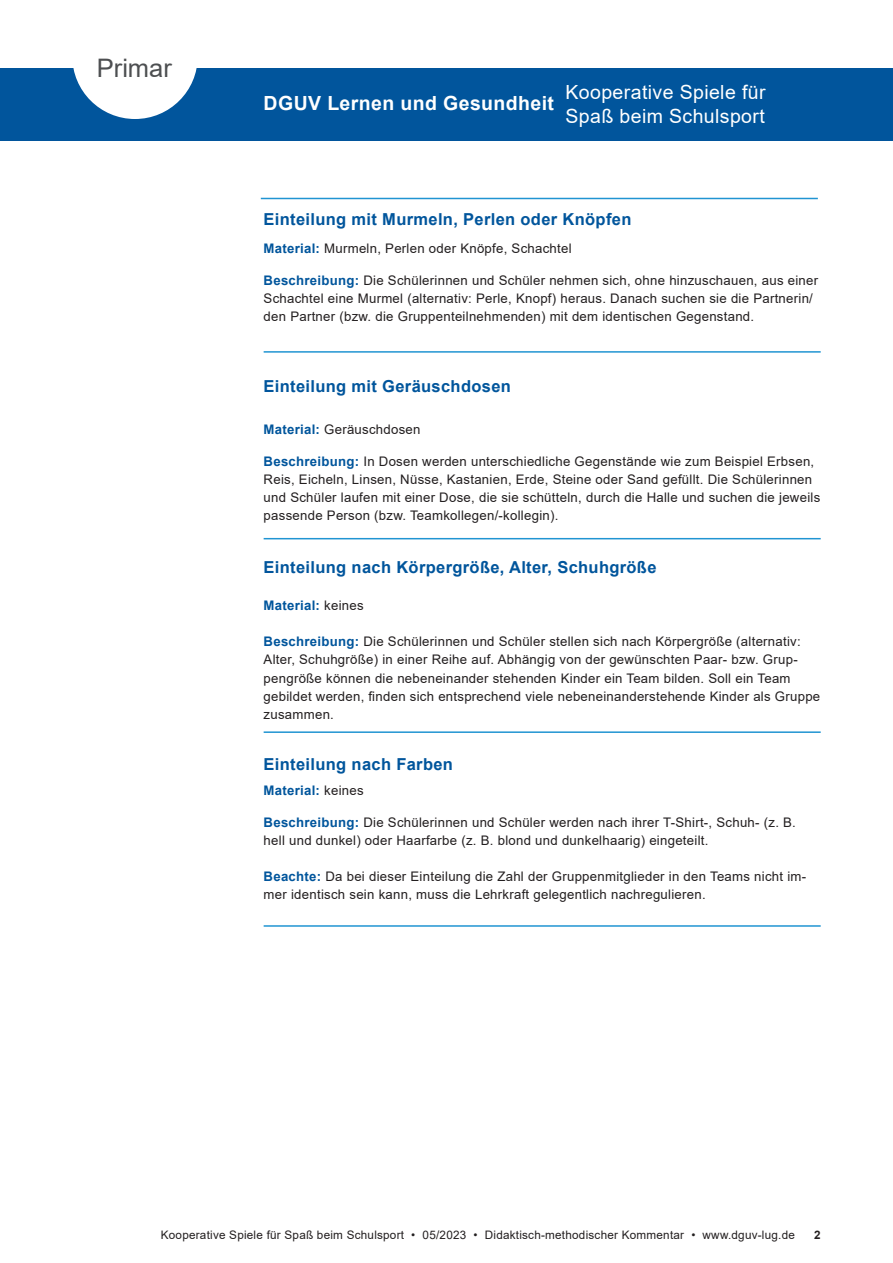
<style>
.page{position:relative;width:893px;height:1263px;background:#fff}
.page>*{position:absolute;margin:0;border:0;box-sizing:border-box;transform-origin:0 0}
.t1{font:25.5px "Arial";color:#4d4f51}
.t2{font:19.5px/23.4px "Arial";letter-spacing:.02em;color:#fff}
.t3{font:700 19.5px "Arial";letter-spacing:.02em;color:#fff}
.t4{font:700 16.5px "Arial";letter-spacing:.02em;color:#01559c}
.t5{font:13.2px/18px "Arial";letter-spacing:.02em;color:#231f20}
.t6{font:700 13.2px "Arial";letter-spacing:.02em;color:#01559c}
.t7{font:11.7px "Arial";letter-spacing:.02em;color:#231f20}
.t8{font:700 11.7px "Arial";color:#231f20}
.s1{font-weight:700;color:#01559c}
.s2{font-weight:400;color:#231f20}
</style>
<div class="page">
<div style="left:0;top:68px;width:893px;height:72px;background:#01559c"></div>
<svg style="left:73px;top:68px;width:124px;height:51px"></svg>
<hr style="left:261px;top:198px;width:557px;height:1px;background:#2094d2">
<hr style="left:264px;top:351px;width:557px;height:2px;background:#2094d2">
<hr style="left:264px;top:538px;width:557px;height:1px;background:#2094d2">
<hr style="left:264px;top:731px;width:557px;height:2px;background:#2094d2">
<hr style="left:264px;top:925px;width:557px;height:2px;background:#2094d2">
<h1 class="t1" style="left:97px;top:50px;width:77px">Primar</h1>
<h2 class="t3" style="left:264px;top:89px;width:292px">DGUV Lernen und Gesundheit</h2>
<h2 class="t2" style="left:566px;top:81px;width:202px">Kooperative Spiele für<br>Spaß beim Schulsport</h2>
<p class="t4" style="left:264px;top:208px;width:369px">Einteilung mit Murmeln, Perlen oder Knöpfen</p>
<p class="t5" style="left:264px;top:240px;width:310px"><span class="s1">Material:</span> Murmeln, Perlen oder Knöpfe, Schachtel</p>
<p class="t5" style="left:264px;top:271px;width:556px"><span class="s1">Beschreibung:</span> Die Schülerinnen und Schüler nehmen sich, ohne hinzuschauen, aus einer<br>Schachtel eine Murmel (alternativ: Perle, Knopf) heraus. Danach suchen sie die Partnerin/ den Partner (bzw. die Gruppenteilnehmenden) mit dem identischen Gegenstand.</p>
<p class="t4" style="left:264px;top:375px;width:249px">Einteilung mit Geräuschdosen</p>
<p class="t5" style="left:264px;top:420px;width:158px"><span class="s1">Material:</span> Geräuschdosen</p>
<p class="t5" style="left:264px;top:452px;width:558px"><span class="s1">Beschreibung:</span> In Dosen werden unterschiedliche Gegenstände wie zum Beispiel Erbsen, Reis, Eicheln, Linsen, Nüsse, Kastanien, Erde, Steine oder Sand gefüllt. Die Schülerinnen und Schüler laufen mit einer Dose, die sie schütteln, durch die Halle und suchen die jeweils passende Person (bzw. Teamkollegen/-kollegin).</p>
<p class="t4" style="left:264px;top:555px;width:394px">Einteilung nach Körpergröße, Alter, Schuhgröße</p>
<p class="t6" style="left:264px;top:596px;width:102px">Material: <span class="s2">keines</span></p>
<p class="t5" style="left:264px;top:633px;width:558px"><span class="s1">Beschreibung:</span> Die Schülerinnen und Schüler stellen sich nach Körpergröße (alternativ:<br>Alter, Schuhgröße) in einer Reihe auf. Abhängig von der gewünschten Paar- bzw. Grup&shy;pengröße können die nebeneinander stehenden Kinder ein Team bilden. Soll ein Team gebildet werden, finden sich entsprechend viele nebeneinanderstehende Kinder als Gruppe zusammen.</p>
<p class="t4" style="left:264px;top:753px;width:191px">Einteilung nach Farben</p>
<p class="t6" style="left:264px;top:781px;width:102px">Material: <span class="s2">keines</span></p>
<p class="t5" style="left:264px;top:813px;width:534px"><span class="s1">Beschreibung:</span> Die Schülerinnen und Schüler werden nach ihrer T-Shirt-, Schuh- (z. B. hell und dunkel) oder Haarfarbe (z. B. blond und dunkelhaarig) eingeteilt.</p>
<p class="t5" style="left:264px;top:868px;width:544px"><span class="s1">Beachte:</span> Da bei dieser Einteilung die Zahl der Gruppenmitglieder in den Teams nicht im&shy;mer identisch sein kann, muss die Lehrkraft gelegentlich nachregulieren.</p>
<p class="t7" style="left:161px;top:1227px;width:636px">Kooperative Spiele für Spaß beim Schulsport • 05/2023 • Didaktisch-methodischer Kommentar • www.dguv-lug.de</p>
<p class="t8" style="left:814px;top:1227px;width:8px">2</p>
</div>
